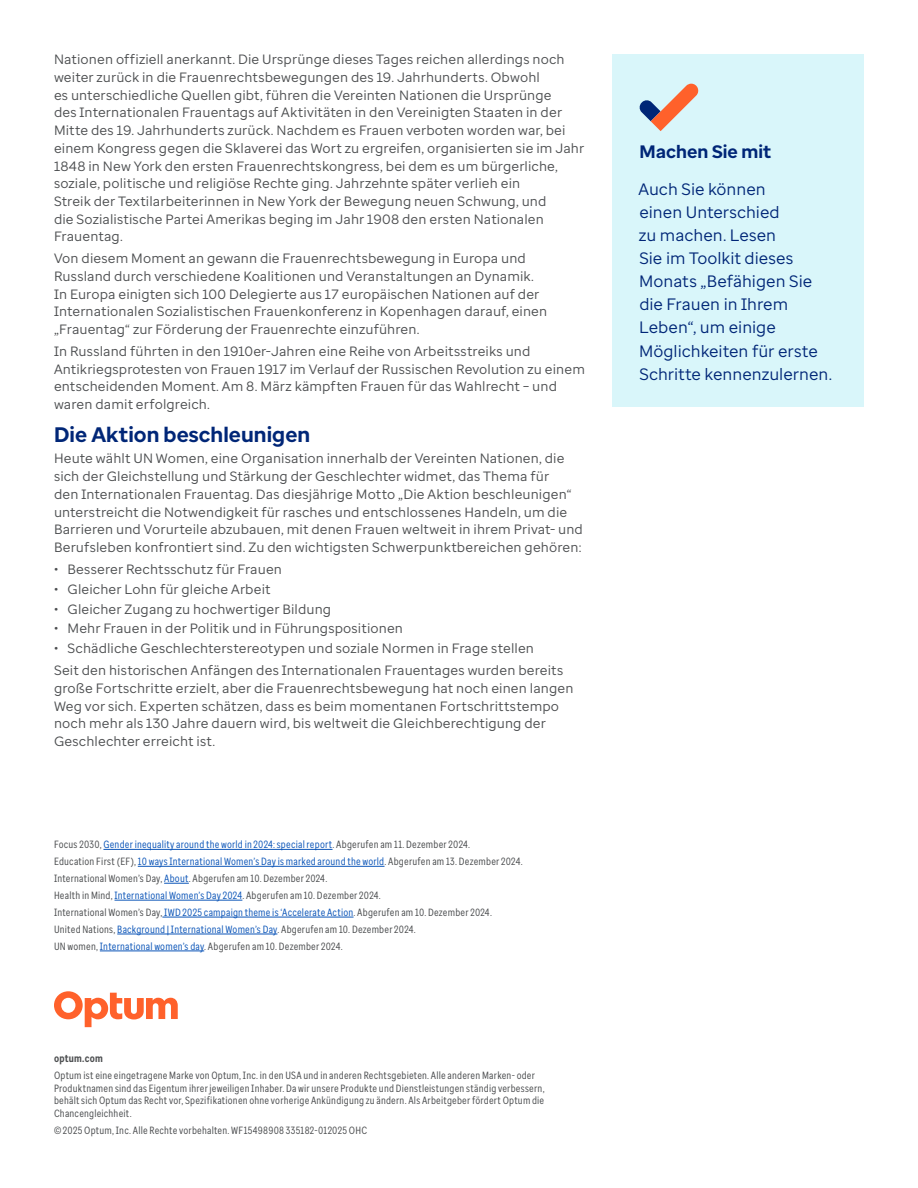
<style>
.page{position:relative;width:918px;height:1188px;background:#fff}
.page>*{position:absolute;margin:0;border:0;box-sizing:border-box;transform-origin:0 0}
.Body{font:700 21px "Enterprise Sans";letter-spacing:.005em;color:#002677}
.Callout_header{font:700 18px "Enterprise Sans";letter-spacing:.005em;color:#002677}
.Callout_body{font:16.5px/23.1px "Enterprise Sans";color:#002677}
.Body-2{font:13.5px/17.7px "Enterprise Sans";letter-spacing:.01em;color:#4b4d4f}
.Legal{font:10.5px/12.6px "Enterprise Sans Cond";letter-spacing:.02em;color:#4b4d4f}
.Legal-2{font:10.5px "Enterprise Sans Cond";letter-spacing:.02em;color:#0c55b8}
.Legal-3{font:700 10.5px "Enterprise Sans Cond";letter-spacing:.02em;color:#4b4d4f}
.s1{color:#4b4d4f}
.s2{color:#0c55b8}
</style>
<div class="page">
<hr style="left:103px;top:849px;width:230px;height:1px;background:#0c55b8">
<hr style="left:138px;top:866px;width:247px;height:1px;background:#0c55b8">
<svg style="left:164px;top:883px;width:25px;height:1px"></svg>
<hr style="left:115px;top:900px;width:127px;height:1px;background:#0c55b8">
<hr style="left:162px;top:917px;width:192px;height:1px;background:#0c55b8">
<hr style="left:117px;top:934px;width:160px;height:1px;background:#0c55b8">
<hr style="left:100px;top:951px;width:104px;height:1px;background:#0c55b8">
<div style="left:612px;top:54px;width:252px;height:353px;background:#d9f6fa"></div>
<svg style="left:639px;top:84px;width:60px;height:47px"></svg>
<svg style="left:54px;top:991px;width:124px;height:36px"></svg>
<p class="Body-2" style="left:54px;top:51px;width:532px">Nationen offiziell anerkannt. Die Ursprünge dieses Tages reichen allerdings noch weiter zurück in die Frauenrechtsbewegungen des 19. Jahrhunderts. Obwohl<br>es unterschiedliche Quellen gibt, führen die Vereinten Nationen die Ursprünge<br>des Internationalen Frauentags auf Aktivitäten in den Vereinigten Staaten in der Mitte des 19. Jahrhunderts zurück. Nachdem es Frauen verboten worden war, bei einem Kongress gegen die Sklaverei das Wort zu ergreifen, organisierten sie im Jahr 1848 in New York den ersten Frauenrechtskongress, bei dem es um bürgerliche, soziale, politische und religiöse Rechte ging. Jahrzehnte später verlieh ein<br>Streik der Textilarbeiterinnen in New York der Bewegung neuen Schwung, und<br>die Sozialistische Partei Amerikas beging im Jahr 1908 den ersten Nationalen Frauentag.</p>
<p class="Body-2" style="left:54px;top:250px;width:495px">Von diesem Moment an gewann die Frauenrechtsbewegung in Europa und Russland durch verschiedene Koalitionen und Veranstaltungen an Dynamik.<br>In Europa einigten sich 100 Delegierte aus 17 europäischen Nationen auf der Internationalen Sozialistischen Frauenkonferenz in Kopenhagen darauf, einen „Frauentag“ zur Förderung der Frauenrechte einzuführen.</p>
<p class="Body-2" style="left:54px;top:342px;width:533px">In Russland führten in den 1910er-Jahren eine Reihe von Arbeitsstreiks und Antikriegsprotesten von Frauen 1917 im Verlauf der Russischen Revolution zu einem entscheidenden Moment. Am 8. März kämpften Frauen für das Wahlrecht – und waren damit erfolgreich.</p>
<p class="Body" style="left:54px;top:420px;width:258px">Die Aktion beschleunigen</p>
<p class="Body-2" style="left:54px;top:450px;width:531px">Heute wählt UN Women, eine Organisation innerhalb der Vereinten Nationen, die sich der Gleichstellung und Stärkung der Geschlechter widmet, das Thema für<br>den Internationalen Frauentag. Das diesjährige Motto „Die Aktion beschleunigen“ unterstreicht die Notwendigkeit für rasches und entschlossenes Handeln, um die Barrieren und Vorurteile abzubauen, mit denen Frauen weltweit in ihrem Privat- und Berufsleben konfrontiert sind. Zu den wichtigsten Schwerpunktbereichen gehören:</p>
<p class="Body-2" style="left:54px;top:560px;width:230px">• Besserer Rechtsschutz für Frauen</p>
<p class="Body-2" style="left:54px;top:580px;width:218px">• Gleicher Lohn für gleiche Arbeit</p>
<p class="Body-2" style="left:54px;top:600px;width:279px">• Gleicher Zugang zu hochwertiger Bildung</p>
<p class="Body-2" style="left:54px;top:620px;width:351px">• Mehr Frauen in der Politik und in Führungspositionen</p>
<p class="Body-2" style="left:54px;top:639px;width:482px">• Schädliche Geschlechterstereotypen und soziale Normen in Frage stellen</p>
<p class="Body-2" style="left:54px;top:661px;width:521px">Seit den historischen Anfängen des Internationalen Frauentages wurden bereits große Fortschritte erzielt, aber die Frauenrechtsbewegung hat noch einen langen Weg vor sich. Experten schätzen, dass es beim momentanen Fortschrittstempo noch mehr als 130 Jahre dauern wird, bis weltweit die Gleichberechtigung der Geschlechter erreicht ist.</p>
<p class="Legal-2" style="left:54px;top:838px;width:418px"><span class="s1">Focus 2030,</span> Gender inequality around the world in 2024: special report<span class="s1">. Abgerufen am 11. Dezember 2024.</span></p>
<p class="Legal-2" style="left:54px;top:855px;width:470px"><span class="s1">Education First (EF),</span> 10 ways International Women’s Day is marked around the world<span class="s1">. Abgerufen am 13. Dezember 2024.</span></p>
<p class="Legal" style="left:54px;top:872px;width:275px">International Women’s Day, <span class="s2">About</span>. Abgerufen am 10. Dezember 2024.</p>
<p class="Legal" style="left:54px;top:889px;width:328px">Health in Mind, <span class="s2">International Women’s Day 2024</span>. Abgerufen am 10. Dezember 2024.</p>
<p class="Legal" style="left:54px;top:906px;width:439px">International Women’s Day, <span class="s2">IWD 2025 campaign theme is ‘Accelerate Action</span>. Abgerufen am 10. Dezember 2024.</p>
<p class="Legal" style="left:54px;top:923px;width:363px">United Nations, <span class="s2">Background | International Women’s Day</span>. Abgerufen am 10. Dezember 2024.</p>
<p class="Legal" style="left:54px;top:940px;width:290px">UN women, <span class="s2">International women’s day</span>. Abgerufen am 10. Dezember 2024.</p>
<p class="Legal-3" style="left:54px;top:1052px;width:50px">optum.com</p>
<p class="Legal" style="left:54px;top:1069px;width:492px">Optum ist eine eingetragene Marke von Optum, Inc. in den USA und in anderen Rechtsgebieten. Alle anderen Marken- oder Produktnamen sind das Eigentum ihrer jeweiligen Inhaber. Da wir unsere Produkte und Dienstleistungen ständig verbessern, behält sich Optum das Recht vor, Spezifikationen ohne vorherige Ankündigung zu ändern. Als Arbeitgeber fördert Optum die Chancengleichheit.</p>
<p class="Legal" style="left:54px;top:1124px;width:315px">© 2025 Optum, Inc. Alle Rechte vorbehalten. WF15498908 335182-012025 OHC</p>
<p class="Callout_header" style="left:640px;top:140px;width:133px">Machen Sie mit</p>
<p class="Callout_body" style="left:639px;top:177px;width:195px">Auch Sie können<br>einen Unterschied<br>zu machen. Lesen<br>Sie im Toolkit dieses<br>Monats „Befähigen Sie die Frauen in Ihrem<br>Leben“, um einige<br>Möglichkeiten für erste<br>Schritte kennenzulernen.</p>
</div>
